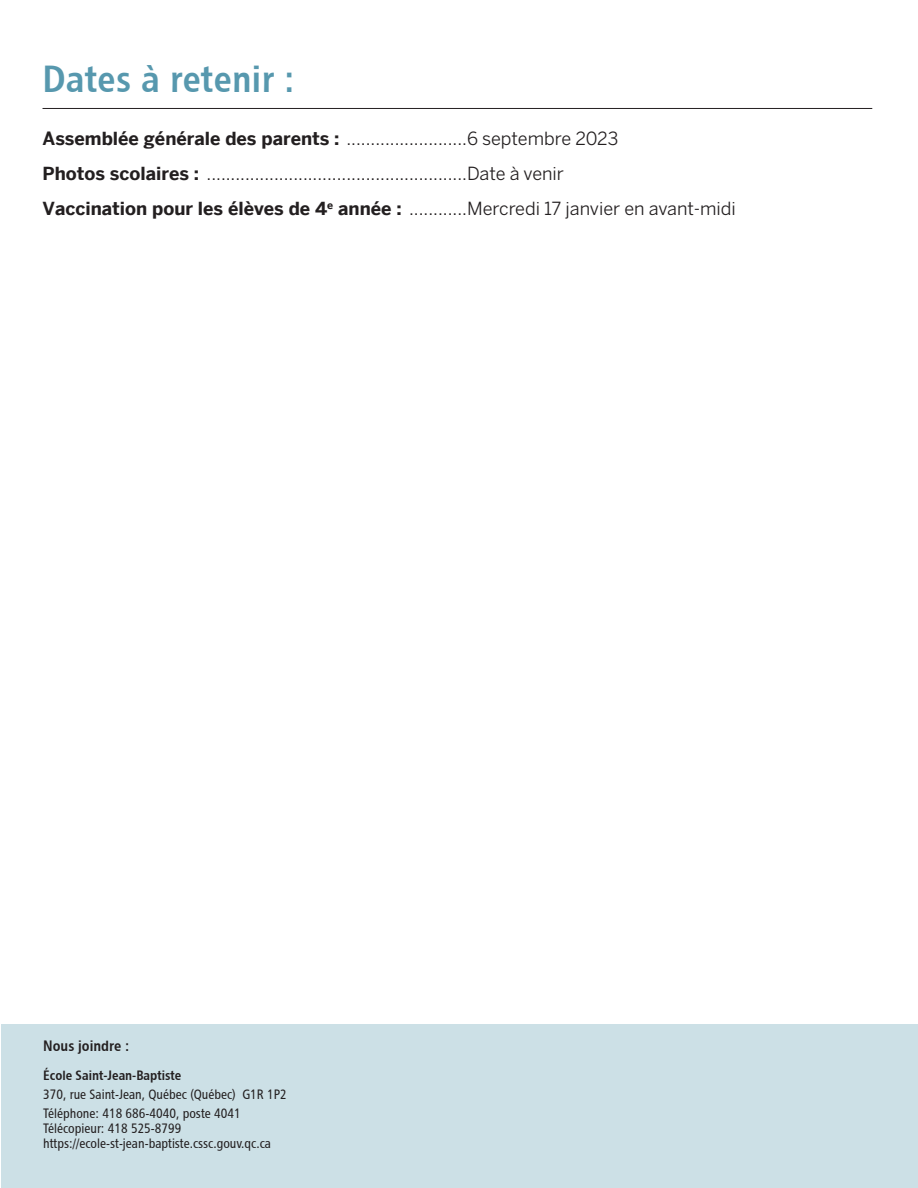
<style>
.page{position:relative;width:918px;height:1188px;background:#fff}
.page>*{position:absolute;margin:0;border:0;box-sizing:border-box;transform-origin:0 0}
.mois_de_l_année{font:37.5px "Chaloult Cond Demi Gras Normal";letter-spacing:.01em;color:#5798ae}
.t1{font:18px "Benton Sans";color:#231f20}
.t2{font:15px "Chaloult Cond Demi Gras Normal";color:#231f20}
.t3{font:13.5px/15px "Chaloult Cond Normal";color:#231f20}
.t4{font:13.5px "Chaloult Cond Demi Gras Normal";color:#231f20}
.s1{font-weight:700}
</style>
<div class="page">
<div style="left:1px;top:1024px;width:917px;height:164px;background:#cce0e6"></div>
<hr style="left:43px;top:108px;width:829px;height:1px;background:#231f20">
<p class="mois_de_l_année" style="left:43px;top:55px;width:254px">Dates à retenir :</p>
<p class="t1" style="left:43px;top:127px;width:578px"><span class="s1">Assemblée générale des parents :</span> .........................6 septembre 2023</p>
<p class="t1" style="left:43px;top:163px;width:523px"><span class="s1">Photos scolaires :</span> ......................................................Date à venir</p>
<p class="t1" style="left:43px;top:198px;width:695px"><span class="s1">Vaccination pour les élèves de 4</span><sup>e</sup> <span class="s1">année :</span> ............Mercredi 17 janvier en avant-midi</p>
<p class="t2" style="left:43px;top:1037px;width:88px">Nous joindre :</p>
<p class="t4" style="left:43px;top:1067px;width:140px">École Saint-Jean-Baptiste</p>
<p class="t3" style="left:43px;top:1087px;width:245px">370, rue Saint-Jean, Québec (Québec) G1R 1P2</p>
<p class="t3" style="left:43px;top:1106px;width:229px">Téléphone: 418 686-4040, poste 4041<br>Télécopieur: 418 525-8799 https://ecole-st-jean-baptiste.cssc.gouv.qc.ca</p>
</div>
